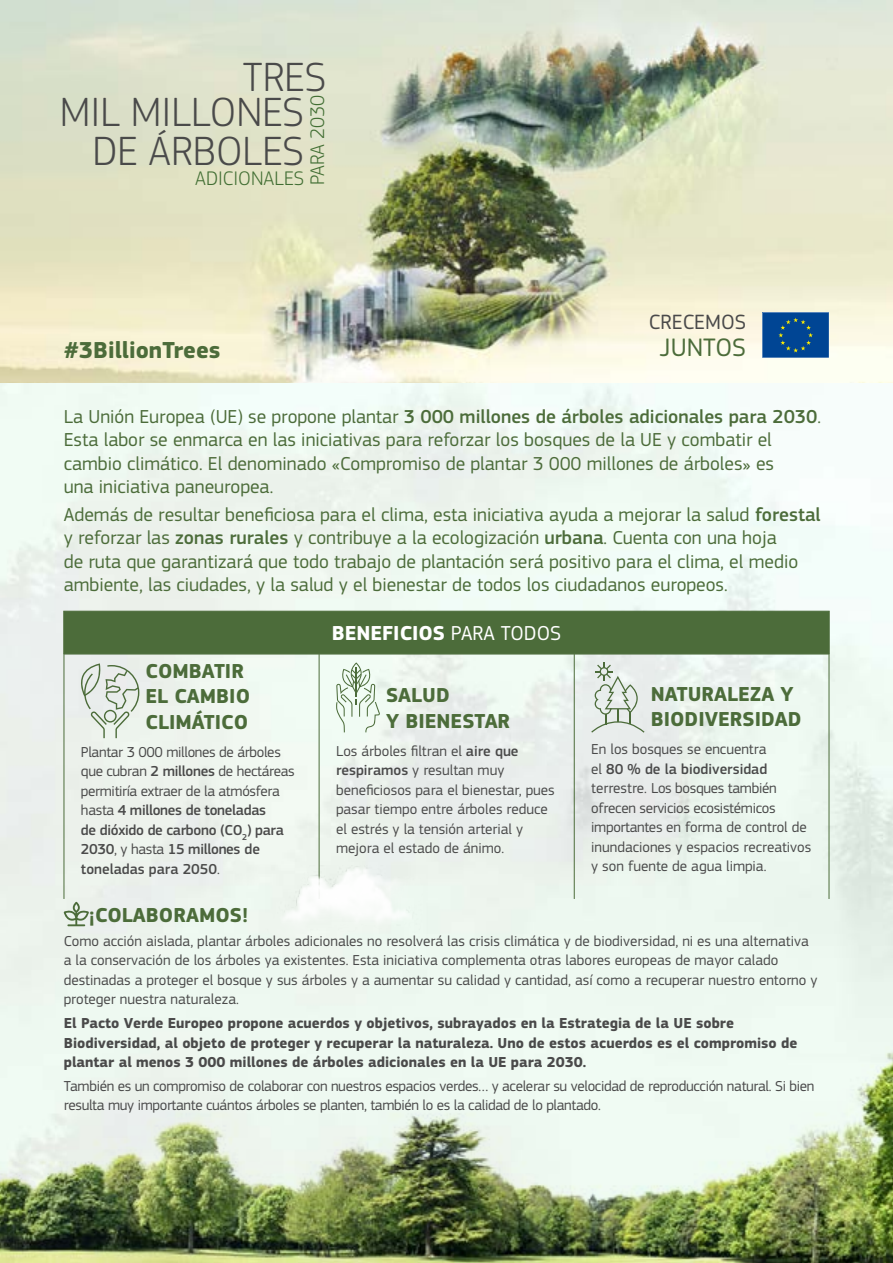
<style>
.page{position:relative;width:893px;height:1263px;background:#fff}
.page>*{position:absolute;margin:0;border:0;box-sizing:border-box;transform-origin:0 0}
.t1{font:300 42.45px/73.9px "EC Square Sans Pro";color:#4a4a4a}
.t2{font:26.25px "EC Square Sans Pro";color:#4c6c3a}
.t3{font:700 24px "EC Square Sans Pro";color:#4c6c3a}
.t4{font:21.45px "EC Square Sans Pro";color:#4a4a4a}
.t5{font:700 21px/25.2px "EC Square Sans Pro";color:#4c6c3a}
.t6{font:700 21px "EC Square Sans Pro";color:#fff}
.t7{font:300 20.4px "EC Square Sans Pro";color:#416e33}
.t8{font:19.5px/23.4px "EC Square Sans Pro";color:#4c6c3a}
.t9{font:15px/19.5px "EC Square Sans Pro";color:#4a4a4a}
.t10{font:15px/19.5px "EC Square Sans Pro";letter-spacing:-.02em;color:#4a4a4a}
.t11{font:700 15px/19.5px "EC Square Sans Pro";color:#4a4a4a}
.s1{font-weight:500}
.s2{font-weight:400}
</style>
<div class="page">
<img style="left:0;top:383px;width:893px;height:636px">
<hr style="left:64px;top:654px;width:255px;height:1px;background:#4c6c3a">
<hr style="left:64px;top:654px;width:1px;height:245px;background:#4c6c3a">
<hr style="left:319px;top:654px;width:255px;height:1px;background:#4c6c3a">
<hr style="left:319px;top:654px;width:1px;height:245px;background:#4c6c3a">
<hr style="left:574px;top:654px;width:255px;height:1px;background:#4c6c3a">
<hr style="left:574px;top:654px;width:1px;height:245px;background:#4c6c3a">
<hr style="left:829px;top:654px;width:1px;height:245px;background:#4c6c3a">
<svg style="left:80px;top:663px;width:59px;height:75px;background:#d3dcd2"></svg>
<svg style="left:336px;top:662px;width:44px;height:70px"></svg>
<svg style="left:591px;top:662px;width:53px;height:71px;background:#d3dcd4"></svg>
<img style="left:0;top:1019px;width:893px;height:244px">
<img style="left:265px;top:866px;width:162px;height:78px">
<div style="left:64px;top:611px;width:765px;height:43px;background:#4c6c3a"></div>
<img style="left:0;top:0;width:893px;height:383px">
<svg style="left:762px;top:313px;width:67px;height:45px;background:#0a4c91"></svg>
<svg style="left:64px;top:902px;width:25px;height:24px"></svg>
<h1 class="t1" style="left:92px;top:40px;width:235px;text-indent:151px">TRES<br>DE ÁRBOLES</h1>
<h3 class="t7" style="left:195px;top:166px;width:110px">ADICIONALES</h3>
<h3 class="t7" style="left:305px;top:185px;width:93px;rotate:-90deg">PARA 2030</h3>
<h1 class="t1" style="left:60px;top:75px;width:246px">MIL MILLONES</h1>
<h3 class="t4" style="left:649px;top:309px;width:99px">CRECEMOS</h3>
<h3 class="t3" style="left:64px;top:336px;width:158px">#3BillionTrees</h3>
<h2 class="t2" style="left:660px;top:332px;width:88px">JUNTOS</h2>
<p class="t8" style="left:64px;top:405px;width:759px">La Unión Europea (UE) se propone plantar <span class="s1">3 000 millones de árboles adicionales para 2030</span>.<br>Esta labor se enmarca en las iniciativas para reforzar los bosques de la UE y combatir el cambio climático. El denominado «Compromiso de plantar 3 000 millones de árboles» es<br>una iniciativa paneuropea.</p>
<p class="t8" style="left:64px;top:503px;width:758px">Además de resultar beneficiosa para el clima, esta iniciativa ayuda a mejorar la salud <span class="s1">forestal </span>y reforzar las <span class="s1">zonas rurales</span> y contribuye a la ecologización <span class="s1">urbana</span>. Cuenta con una hoja<br>de ruta que garantizará que todo trabajo de plantación será positivo para el clima, el medio ambiente, las ciudades, y la salud y el bienestar de todos los ciudadanos europeos.</p>
<h3 class="t6" style="left:332px;top:621px;width:231px">BENEFICIOS <span class="s2">PARA TODOS</span></h3>
<h3 class="t5" style="left:146px;top:659px;width:106px">COMBATIR<br>EL CAMBIO<br>CLIMÁTICO</h3>
<p class="t10" style="left:81px;top:742px;width:215px">Plantar 3 000 millones de árboles que cubran <span class="s1">2 millones</span> de hectáreas permitiría extraer de la atmósfera hasta <span class="s1">4 millones de toneladas<br>de dióxido de carbono (CO</span><sub>2</sub><span class="s1">) para<br>2030</span>, y hasta <span class="s1">15 millones de toneladas para 2050</span>.</p>
<h3 class="t5" style="left:386px;top:683px;width:126px">SALUD<br>Y BIENESTAR</h3>
<p class="t9" style="left:336px;top:741px;width:220px">Los árboles filtran el <span class="s1">aire que respiramos</span> y resultan muy beneficiosos para el bienestar, pues pasar tiempo entre árboles reduce el estrés y la tensión arterial y mejora el estado de ánimo.</p>
<h3 class="t5" style="left:651px;top:682px;width:152px">NATURALEZA Y<br>BIODIVERSIDAD</h3>
<p class="t9" style="left:591px;top:740px;width:222px">En los bosques se encuentra<br>el <span class="s1">80 % de la biodiversidad </span>terrestre. Los bosques también ofrecen servicios ecosistémicos importantes en forma de control de inundaciones y espacios recreativos y son fuente de agua limpia.</p>
<h3 class="t5" style="left:89px;top:903px;width:161px">¡COLABORAMOS!</h3>
<p class="t9" style="left:64px;top:931px;width:755px">Como acción aislada, plantar árboles adicionales no resolverá las crisis climática y de biodiversidad, ni es una alternativa a la conservación de los árboles ya existentes. Esta iniciativa complementa otras labores europeas de mayor calado destinadas a proteger el bosque y sus árboles y a aumentar su calidad y cantidad, así como a recuperar nuestro entorno y proteger nuestra naturaleza.</p>
<p class="t11" style="left:64px;top:1014px;width:735px">El Pacto Verde Europeo propone acuerdos y objetivos, subrayados en la Estrategia de la UE sobre<br>Biodiversidad, al objeto de proteger y recuperar la naturaleza. Uno de estos acuerdos es el compromiso de plantar al menos 3 000 millones de árboles adicionales en la UE para 2030.</p>
<p class="t10" style="left:64px;top:1076px;width:752px">También es un compromiso de colaborar con nuestros espacios verdes… y acelerar su velocidad de reproducción natural. Si bien resulta muy importante cuántos árboles se planten, también lo es la calidad de lo plantado.</p>
</div>
